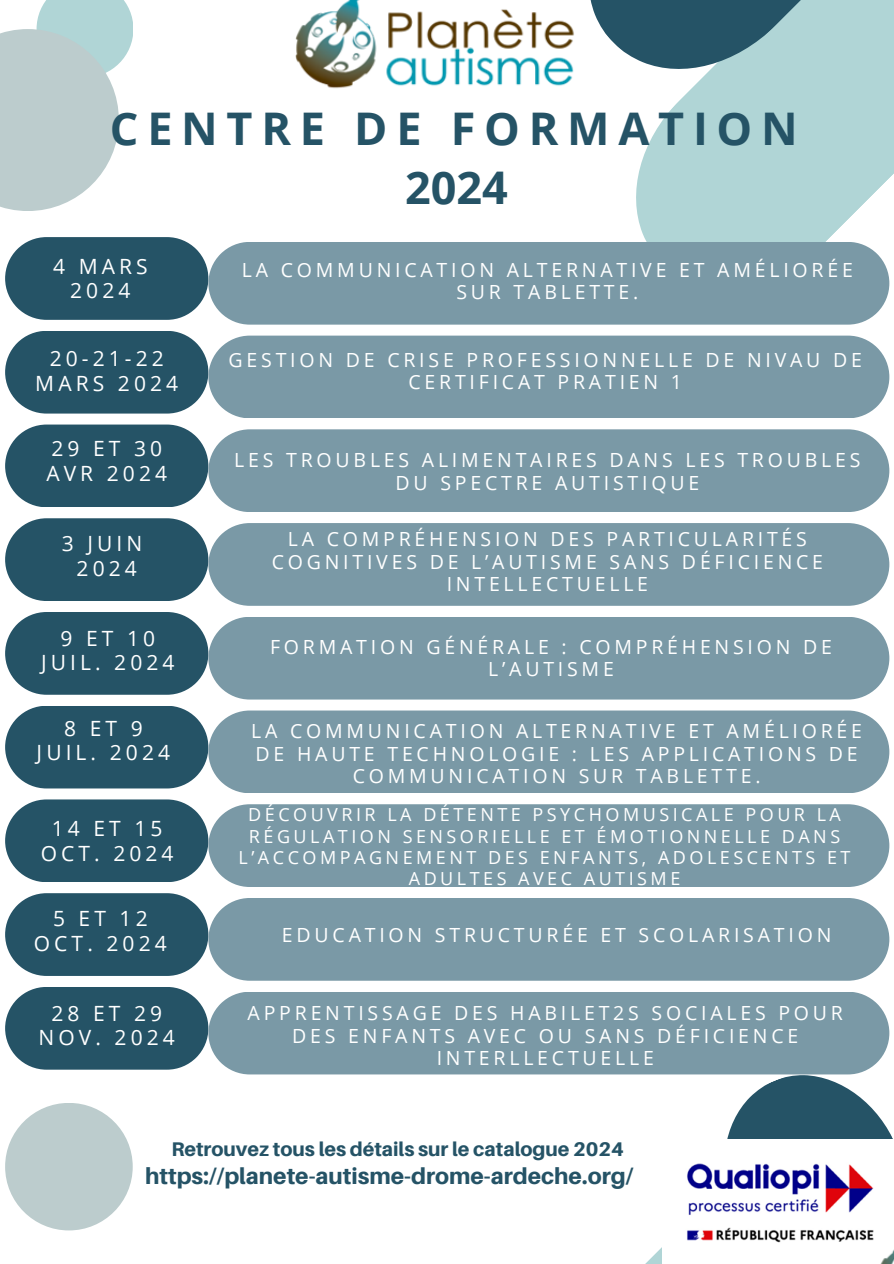
<style>
.page{position:relative;width:894px;height:1264px;background:#fff}
.page>*{position:absolute;margin:0;border:0;box-sizing:border-box;transform-origin:0 0}
.t1{font:700 45px "Open Sans";letter-spacing:.195em;color:#255366}
.t2{font:800 22.8px "Aileron";color:#255366}
.t3{font:21px/24.8px "Open Sans";letter-spacing:.195em;color:#fff;text-align:center}
.t4{font:800 19.8px "Aileron";color:#255366}
.t5{font:19.5px/22.5px "Open Sans";letter-spacing:.195em;color:#fff;text-align:center}
.t6{font:18px/21.3px "Open Sans";letter-spacing:.195em;color:#fff;text-align:center}
</style>
<div class="page">
<svg style="left:727px;top:1075px;width:166px;height:64px"></svg>
<svg style="left:636px;top:78px;width:257px;height:210px;background:#b9dadb"></svg>
<svg style="left:608px;top:0;width:285px;height:78px;background:#789ea7"></svg>
<svg style="left:37px;top:0;width:96px;height:63px;background:#b7d8d9"></svg>
<div style="left:5px;top:1102px;width:128px;height:128px;background:#bccccd;border-radius:50%"></div>
<div style="left:0;top:29px;width:119px;height:182px;background:#bccccd"></div>
<img style="left:295px;top:0;width:313px;height:89px">
<img style="left:687px;top:1163px;width:187px;height:80px">
<svg style="left:5px;top:237px;width:203px;height:83px;background:#386273"></svg>
<svg style="left:5px;top:331px;width:203px;height:82px;background:#376172"></svg>
<svg style="left:5px;top:424px;width:203px;height:83px;background:#396274"></svg>
<svg style="left:5px;top:518px;width:203px;height:83px;background:#386273"></svg>
<svg style="left:5px;top:612px;width:203px;height:82px;background:#376172"></svg>
<svg style="left:5px;top:706px;width:203px;height:82px;background:#376172"></svg>
<svg style="left:5px;top:799px;width:203px;height:83px;background:#386273"></svg>
<svg style="left:5px;top:893px;width:203px;height:82px;background:#376173"></svg>
<svg style="left:5px;top:987px;width:203px;height:82px;background:#376172"></svg>
<div style="left:208px;top:242px;width:681px;height:82px;background:#7a99a6"></div>
<div style="left:208px;top:335px;width:681px;height:83px;background:#7a99a6"></div>
<div style="left:208px;top:429px;width:681px;height:83px;background:#7a99a6"></div>
<div style="left:208px;top:523px;width:681px;height:83px;background:#7a99a6"></div>
<div style="left:208px;top:617px;width:681px;height:82px;background:#7a99a6"></div>
<div style="left:208px;top:710px;width:681px;height:83px;background:#7a99a6"></div>
<div style="left:208px;top:804px;width:681px;height:83px;background:#7a99a6"></div>
<div style="left:208px;top:898px;width:681px;height:82px;background:#7a99a6"></div>
<div style="left:208px;top:992px;width:681px;height:82px;background:#7a99a6"></div>
<img style="left:846px;top:1198px;width:47px;height:65px">
<h1 class="t1" style="left:110px;top:97px;width:689px">CENTRE DE FORMATION</h1>
<h1 class="t1" style="left:405px;top:156px;width:104px">2024</h1>
<p class="t3" style="left:53px;top:253px;width:96px">4 MARS<br>2024</p>
<p class="t5" style="left:242px;top:258px;width:612px">LA COMMUNICATION ALTERNATIVE ET AMÉLIORÉE<br>SUR TABLETTE.</p>
<p class="t3" style="left:35px;top:345px;width:144px">20-21-22<br>MARS 2024</p>
<p class="t3" style="left:46px;top:435px;width:122px;text-align:left">29 ET 30<br>AVR 2024</p>
<p class="t3" style="left:62px;top:530px;width:82px">3 JUIN<br>2024</p>
<p class="t3" style="left:41px;top:625px;width:135px">9 ET 10<br>JUIL. 2024</p>
<p class="t3" style="left:37px;top:715px;width:135px">8ET9<br>JUIL. 2024</p>
<p class="t3" style="left:41px;top:815px;width:134px">14 ET 15<br>OCT. 2024</p>
<p class="t3" style="left:34px;top:905px;width:134px">5 ET 12<br>OCT. 2024</p>
<p class="t3" style="left:38px;top:1000px;width:138px">28 ET 29<br>NOV. 2024</p>
<p class="t5" style="left:228px;top:348px;width:634px">GESTION DE CRISE PROFESSIONNELLE DE NIVAU DE<br>CERTIFICAT PRATIEN 1</p>
<p class="t5" style="left:234px;top:448px;width:627px">LES TROUBLES ALIMENTAIRES DANS LES TROUBLES<br>DU SPECTRE AUTISTIQUE</p>
<p class="t5" style="left:271px;top:527px;width:552px">LA COMPRÉHENSION DES PARTICULARITÉS<br>COGNITIVES DE L’AUTISME SANS DÉFICIENCE<br>INTELLECTUELLE</p>
<p class="t5" style="left:270px;top:635px;width:563px">FORMATION GÉNÉRALE : COMPRÉHENSION DE<br>L’AUTISME</p>
<p class="t5" style="left:251px;top:719px;width:612px">LA COMMUNICATION ALTERNATIVE ET AMÉLIORÉE<br>DE HAUTE TECHNOLOGIE : LES APPLICATIONS DE<br>COMMUNICATION SUR TABLETTE.</p>
<p class="t6" style="left:238px;top:803px;width:613px">DÉCOUVRIR LA DÉTENTE PSYCHOMUSICALE POUR LA RÉGULATION SENSORIELLE ET ÉMOTIONNELLE DANS L’ACCOMPAGNEMENT DES ENFANTS, ADOLESCENTS ET ADULTES AVEC AUTISME</p>
<p class="t5" style="left:282px;top:922px;width:550px">EDUCATION STRUCTURÉE ET SCOLARISATION</p>
<p class="t5" style="left:247px;top:1001px;width:596px">APPRENTISSAGE DES HABILET2S SOCIALES POUR<br>DES ENFANTS AVEC OU SANS DÉFICIENCE<br>INTERLLECTUELLE</p>
<p class="t4" style="left:171px;top:1136px;width:454px">Retrouvez tous les détails sur le catalogue 2024</p>
<p class="t2" style="left:145px;top:1161px;width:489px">https://planete-autisme-drome-ardeche.org/</p>
</div>
